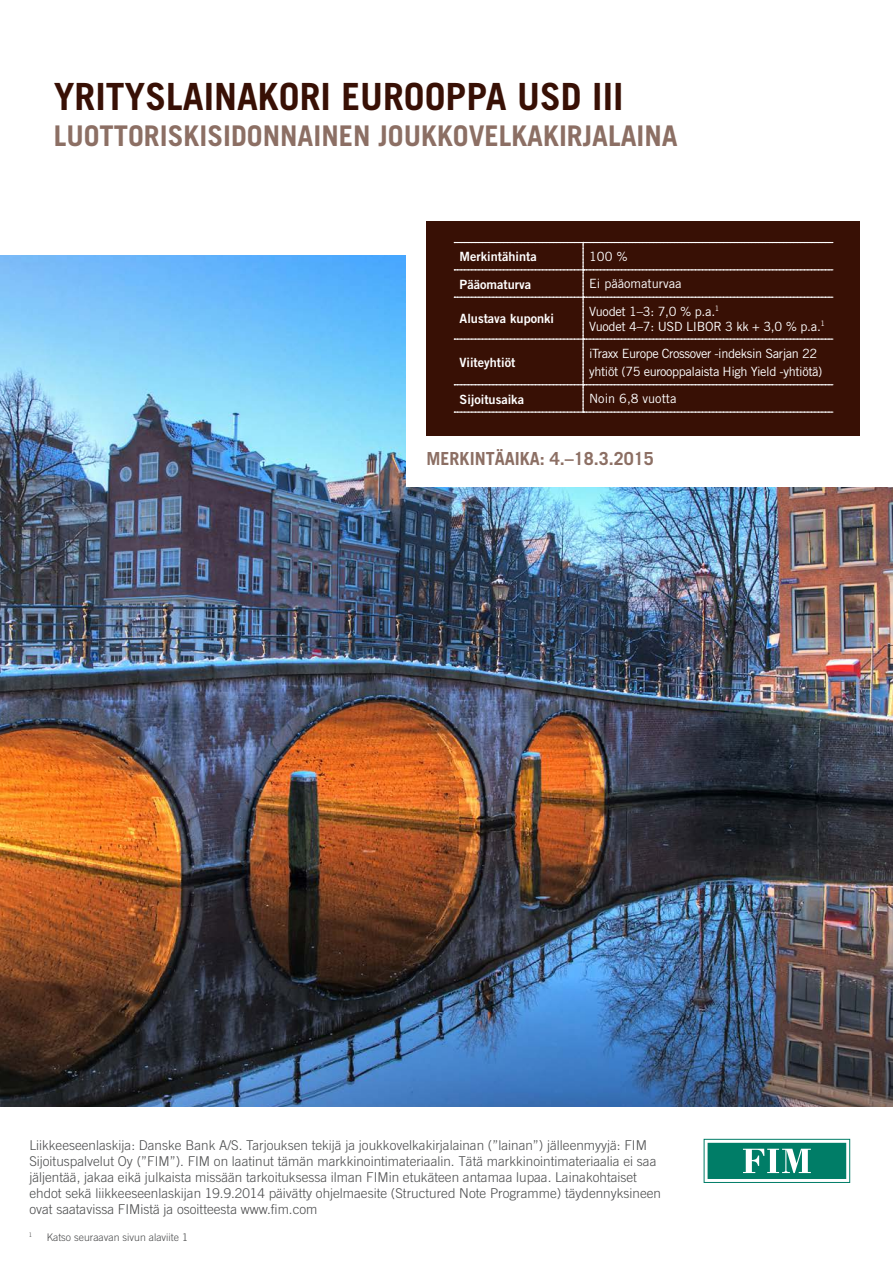
<style>
.page{position:relative;width:893px;height:1263px;background:#fff}
.page>*{position:absolute;margin:0;border:0;box-sizing:border-box;transform-origin:0 0}
.t1{font:700 37.5px "Trade Gothic";color:#381005}
.t2{font:700 28.5px "Trade Gothic";color:#8c6f64}
.t3{font:700 18px "Trade Gothic";color:#8c6f64}
.t4{font:300 13.5px/16.2px "Trade Gothic";color:#4b4c4d}
.t5{font:12.75px/15px "Trade Gothic";letter-spacing:-.03em;color:#fff}
.t6{font:12.75px "Trade Gothic Bold Two";color:#fff}
.t7{font:12.75px "Trade Gothic";color:#fff}
.t8{font:300 10.5px "Trade Gothic";color:#4b4c4d}
.t9{font:300 6.15px "Trade Gothic";color:#4b4c4d}
</style>
<div class="page">
<img style="left:0;top:256px;width:893px;height:850px">
<svg style="left:704px;top:1139px;width:146px;height:44px"></svg>
<div style="left:708px;top:1143px;width:138px;height:36px;background:#007d67"></div>
<svg style="left:743px;top:1149px;width:68px;height:24px"></svg>
<div style="left:407px;top:224px;width:486px;height:263px;background:#fff"></div>
<div style="left:427px;top:221px;width:433px;height:215px;background:#381005"></div>
<svg style="left:454px;top:242px;width:379px;height:171px"></svg>
<h1 class="t1" style="left:54px;top:73px;width:571px">YRITYSLAINAKORI EUROOPPA USD III</h1>
<h2 class="t2" style="left:54px;top:118px;width:626px">LUOTTORISKISIDONNAINEN JOUKKOVELKAKIRJALAINA</h2>
<p class="t6" style="left:460px;top:249px;width:79px">Merkintähinta</p>
<p class="t5" style="left:589px;top:249px;width:40px">100 %</p>
<p class="t6" style="left:460px;top:276px;width:73px">Pääomaturva</p>
<p class="t7" style="left:589px;top:276px;width:94px">Ei pääomaturvaa</p>
<p class="t6" style="left:460px;top:311px;width:96px">Alustava kuponki</p>
<p class="t5" style="left:589px;top:303px;width:238px">Vuodet 1–3: 7,0 % p.a.<sup>1<br></sup>Vuodet 4–7: USD LIBOR 3 kk + 3,0 % p.a.<sup>1</sup></p>
<p class="t6" style="left:460px;top:355px;width:57px">Viiteyhtiöt</p>
<p class="t5" style="left:589px;top:343px;width:235px;line-height:18.8px">iTraxx Europe Crossover -indeksin Sarjan 22 yhtiöt (75 eurooppalaista High Yield -yhtiötä)</p>
<p class="t6" style="left:460px;top:391px;width:66px">Sijoitusaika</p>
<p class="t7" style="left:589px;top:391px;width:89px">Noin 6,8 vuotta</p>
<h3 class="t3" style="left:427px;top:447px;width:229px">MERKINTÄAIKA: 4.–18.3.2015</h3>
<p class="t4" style="left:29px;top:1136px;width:633px">Liikkeeseenlaskija: Danske Bank A/S. Tarjouksen tekijä ja joukkovelkakirjalainan (”lainan”) jälleenmyyjä: FIM Sijoituspalvelut Oy (”FIM”). FIM on laatinut tämän markkinointimateriaalin. Tätä markkinointimateriaalia ei saa jäljentää, jakaa eikä julkaista missään tarkoituksessa ilman FIMin etukäteen antamaa lupaa. Lainakohtaiset ehdot sekä liikkeeseenlaskijan 19.9.2014 päivätty ohjelmaesite (Structured Note Programme) täydennyksineen ovat saatavissa FIMistä ja osoitteesta www.fim.com</p>
<p class="t9" style="left:29px;top:1231px;width:5px">1</p>
<p class="t8" style="left:47px;top:1231px;width:143px">Katso seuraavan sivun alaviite 1</p>
</div>
